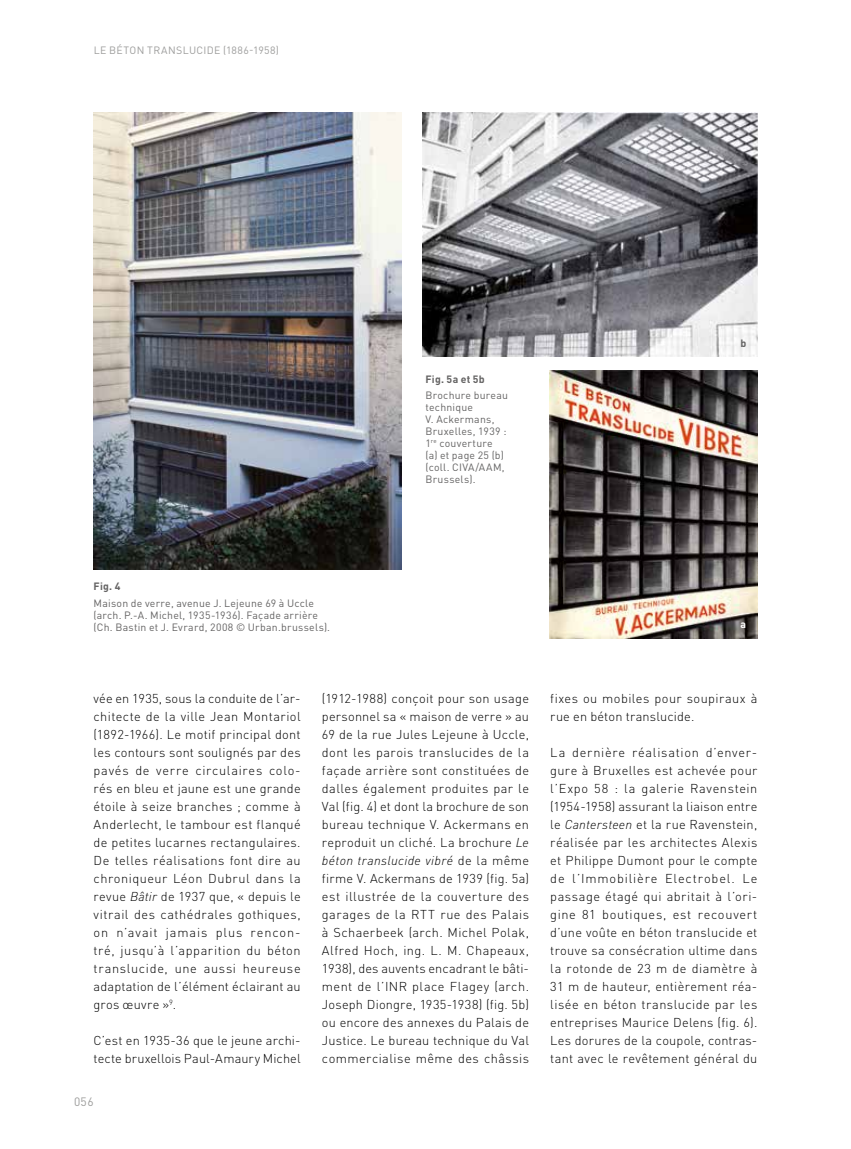
<style>
.page{position:relative;width:851px;height:1149px;background:#fff}
.page>*{position:absolute;margin:0;border:0;box-sizing:border-box;transform-origin:0 0}
.t1{font:300 12.75px/18px "DINOT";letter-spacing:.02em;color:#000;text-align:justify}
.t2{font:12px "DINOT";color:#9d9d9c}
.t3{font:10.5px/12px "DINOT";letter-spacing:.025em;color:#646363}
.t4{font:10.5px "DINOT";letter-spacing:.035em;color:#9d9d9c}
.t5{font:700 10.5px "DINOT";letter-spacing:.025em;color:#646363}
.t6{font:700 10.5px "DINOT";color:#fff}
.s1{font-style:italic}
</style>
<div class="page">
<img style="left:94px;top:113px;width:308px;height:456px">
<img style="left:549px;top:370px;width:208px;height:268px">
<img style="left:423px;top:113px;width:334px;height:243px">
<p class="t4" style="left:94px;top:44px;width:68px">Le béton translu</p>
<p class="t4" style="left:197px;top:44px;width:14px">cide</p>
<p class="t4" style="left:223px;top:44px;width:57px">(1886-1958)</p>
<p class="t5" style="left:425px;top:372px;width:61px">Fig. 5a et 5b</p>
<p class="t3" style="left:425px;top:388px;width:84px">Brochure bureau technique<br>V. Ackermans,<br>B ruxelles, 1939 :<br>1<sup>re</sup> couverture<br>(a) et page 25 (b) (coll. CIVA/AAM,<br>B russels).</p>
<p class="t5" style="left:740px;top:336px;width:7px">b</p>
<p class="t5" style="left:94px;top:579px;width:28px">Fig. 4</p>
<p class="t3" style="left:94px;top:596px;width:238px">Maison de verre, avenue J. Lejeune 69 à Uccle (arch. P.-A. Michel, 1935-1936). Façade arrière (Ch. Bastin et J. Evrard, 2008 © Urban.brussels).</p>
<p class="t6" style="left:740px;top:617px;width:7px">a</p>
<p class="t1" style="left:94px;top:688px;width:208px">vée en 1935, sous la conduite de l’ar&shy;chitecte de la ville Jean Montariol (1892-1966). Le motif principal dont les contours sont soulignés par des pavés de verre circulaires colo&shy;rés en bleu et jaune est une grande étoile à seize branches ; comme à Anderlecht, le tambour est flanqué de petites lucarnes rectangulaires.<br>De telles réalisations font dire au chroniqueur Léon Dubrul dans la revue <span class="s1">Bâtir</span> de 1937 que, « depuis le vitrail des cathédrales gothiques, on n’avait jamais plus rencon&shy;tré, jusqu’à l’apparition du béton translucide, une aussi heureuse adaptation de l’élément éclairant au gros œuvre »<sup>9</sup>.</p>
<p class="t1" style="left:94px;top:1030px;width:208px">C’est en 1935-36 que le jeune archi&shy;tecte bruxellois Paul-Amaury Michel</p>
<p class="t2" style="left:74px;top:1094px;width:21px">056</p>
<p class="t1" style="left:322px;top:688px;width:208px">(1912-1988) conçoit pour son usage personnel sa « maison de verre » au 69 de la rue Jules Lejeune à Uccle, dont les parois translucides de la façade arrière sont constituées de dalles également produites par le Val (fig. 4) et dont la brochure de son bureau technique V. Ackermans en reproduit un cliché. La brochure <span class="s1">Le béton translucide vibré</span> de la même firme V. Ackermans de 1939 (fig. 5a) est illustrée de la couverture des garages de la RTT rue des Palais à Schaerbeek (arch. Michel Polak, Alfred Hoch, ing. L. M. Chapeaux, 1938), des auvents encadrant le bâti&shy;ment de l’INR place Flagey (arch.<br>Joseph Diongre, 1935-1938) (fig. 5b) ou encore des annexes du Palais de Justice. Le bureau technique du Val commercialise même des châssis</p>
<p class="t1" style="left:550px;top:688px;width:208px">fixes ou mobiles pour soupiraux à rue en béton translucide.</p>
<p class="t1" style="left:550px;top:742px;width:208px">La dernière réalisation d’enver&shy;gure à Bruxelles est achevée pour l’Expo 58 : la galerie Ravenstein (1954-1958) assurant la liaison entre le <span class="s1">Cantersteen</span> et la rue Ravenstein, réalisée par les architectes Alexis et Philippe Dumont pour le compte de l’Immobilière Electrobel. Le passage étagé qui abritait à l’ori&shy;gine 81 boutiques, est recouvert d’une voûte en béton translucide et trouve sa consécration ultime dans la rotonde de 23 m de diamètre à 31 m de hauteur, entièrement réa&shy;lisée en béton translucide par les entreprises Maurice Delens (fig. 6).<br>Les dorures de la coupole, contras&shy;tant avec le revêtement général du</p>
</div>
